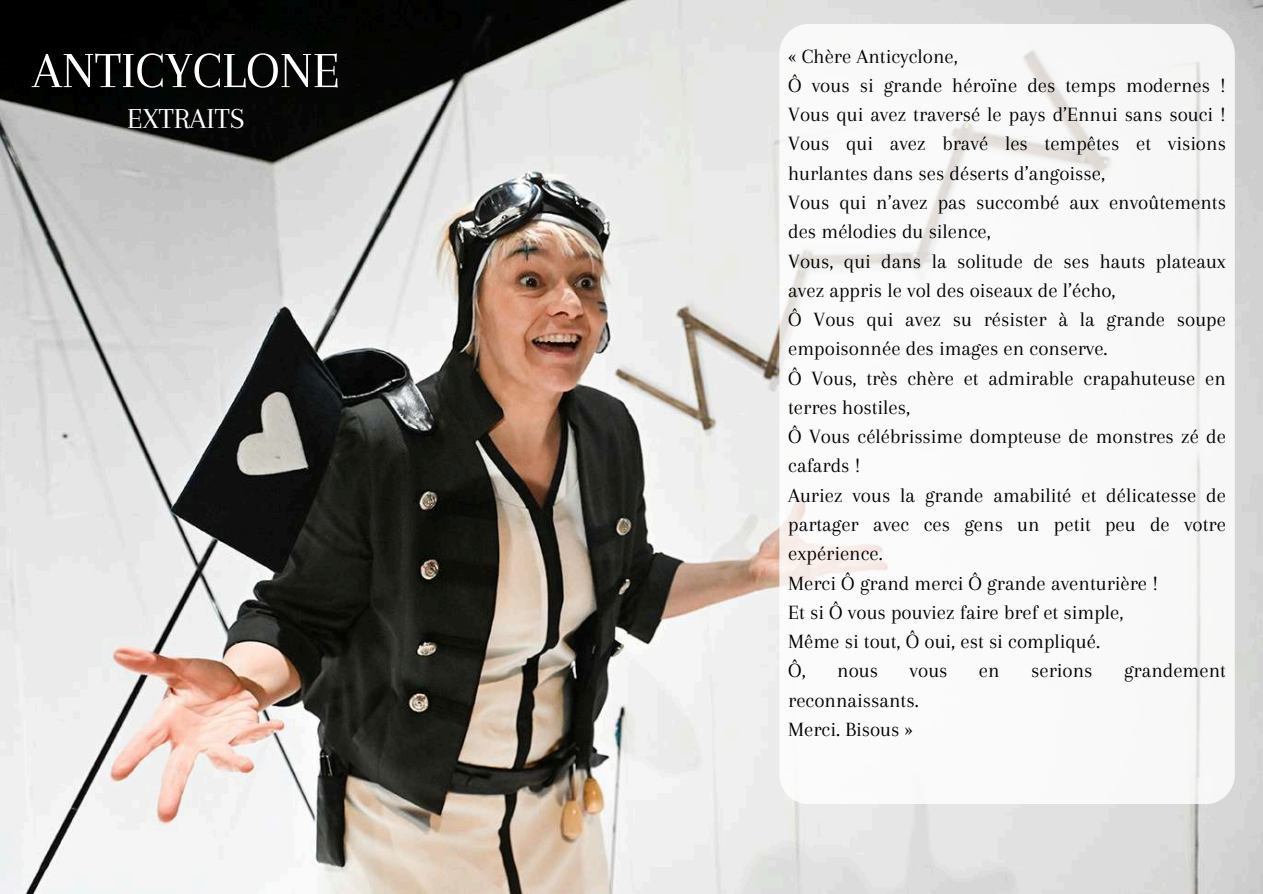
<style>
.page{position:relative;width:1263px;height:894px;background:#fff}
.page>*{position:absolute;margin:0;border:0;box-sizing:border-box;transform-origin:0 0}
.t1{font:52.5px "Arapey";color:#fff}
.t2{font:30px "Arapey";color:#fff}
.t3{font:21px/29.2px "Arapey";color:#000}
</style>
<div class="page">
<img style="left:0;top:0;width:1263px;height:893px">
<div style="left:779px;top:24px;width:456px;height:779px;background:#fff;border-radius:30px"></div>
<h1 class="t1" style="left:32px;top:41px;width:309px">ANTICYCLONE</h1>
<h2 class="t2" style="left:127px;top:102px;width:119px">EXTRAITS</h2>
<p class="t3" style="left:788px;top:41px;width:439px">« Chère Anticyclone,<br>Ô vous si grande héroïne des temps modernes !<br>Vous qui avez traversé le pays d’Ennui sans souci !<br>Vous qui avez bravé les tempêtes et visions hurlantes dans ses déserts d’angoisse,<br>Vous qui n’avez pas succombé aux envoûtements des mélodies du silence,<br>Vous, qui dans la solitude de ses hauts plateaux avez appris le vol des oiseaux de l’écho,<br>Ô Vous qui avez su résister à la grande soupe empoisonnée des images en conserve.<br>Ô Vous, très chère et admirable crapahuteuse en terres hostiles,<br>Ô Vous célébrissime dompteuse de monstres zé de cafards !<br>Auriez vous la grande amabilité et délicatesse de partager avec ces gens un petit peu de votre expérience.<br>Merci Ô grand merci Ô grande aventurière !<br>Et si Ô vous pouviez faire bref et simple,<br>Même si tout, Ô oui, est si compliqué.<br>Ô,</p>
<p class="t3" style="left:837px;top:655px;width:42px">nous</p>
<p class="t3" style="left:910px;top:655px;width:39px">vous</p>
<p class="t3" style="left:979px;top:655px;width:22px">en</p>
<p class="t3" style="left:1031px;top:655px;width:63px">serions</p>
<p class="t3" style="left:1124px;top:655px;width:103px">grandement</p>
<p class="t3" style="left:788px;top:685px;width:132px">reconnaissants.<br>Merci. Bisous »</p>
</div>
